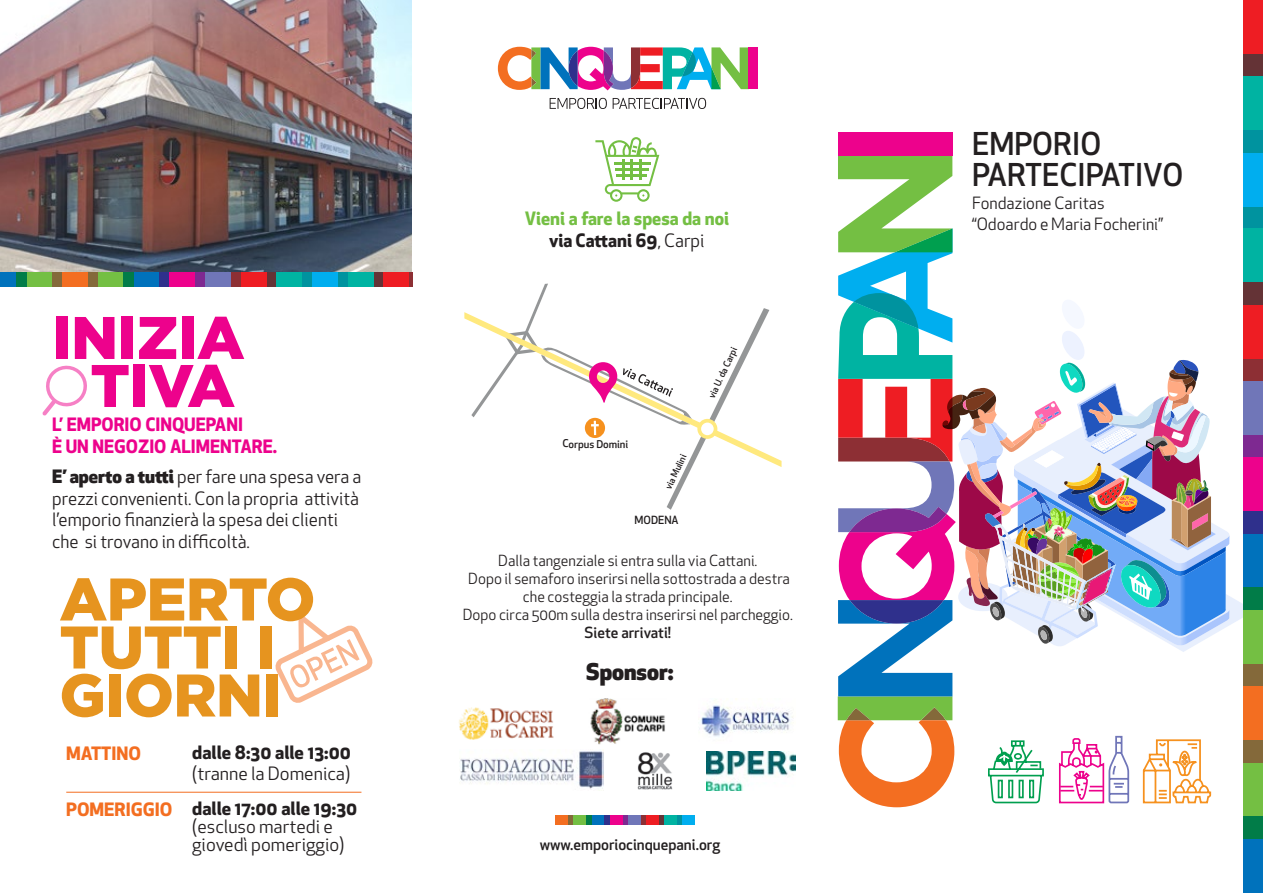
<style>
.page{position:relative;width:1263px;height:893px;background:#fff}
.page>*{position:absolute;margin:0;border:0;box-sizing:border-box;transform-origin:0 0}
.t1{font:900 60px/48px "Gotham";letter-spacing:-.01em;color:#e6941f}
.t2{font:900 60px/48px "Gotham";letter-spacing:-.01em;color:#ed028c;text-align:center}
.t3{font:500 30.75px/30.8px "Apex New";color:#231f20}
.t4{font:800 22.5px "Apex New";color:#231f20}
.t5{font:18px/21.6px "Apex New";color:#231f20}
.t6{font:700 18px/21.6px "Apex New";color:#ed028c}
.t7{font:700 18px/21.6px "Apex New";color:#74bf43;text-align:center}
.t8{font:700 18px "Apex New";color:#231f20}
.t9{font:700 18px "Apex New";color:#f36e21}
.t10{font:16.5px/20.7px "Apex New";color:#231f20}
.t11{font:15px/18px "Apex New";color:#231f20;text-align:center}
.t12{font:500 15px "Apex New";color:#231f20}
.t13{font:500 10.95px "Apex New";color:#231f20}
.t14{font:500 10.65px "Apex New";color:#231f20}
.t15{font:500 9.15px "Apex New";color:#231f20}
.s1{font-weight:800}
.s2{color:#231f20}
.s3{font-weight:400;color:#231f20}
</style>
<div class="page">
<img style="left:0;top:0;width:412px;height:272px">
<svg style="left:42px;top:365px;width:45px;height:51px"></svg>
<svg style="left:275px;top:614px;width:98px;height:89px"></svg>
<svg style="left:1229px;top:382px;width:15px;height:270px"></svg>
<svg style="left:471px;top:284px;width:298px;height:226px"></svg>
<img style="left:590px;top:699px;width:75px;height:46px">
<img style="left:701px;top:705px;width:92px;height:32px">
<img style="left:459px;top:707px;width:95px;height:33px">
<img style="left:460px;top:751px;width:143px;height:38px">
<img style="left:637px;top:752px;width:36px;height:38px">
<div style="left:838px;top:132px;width:114px;height:24px;background:#ed028c"></div>
<svg style="left:595px;top:137px;width:64px;height:65px"></svg>
<svg style="left:550px;top:98px;width:57px;height:11px"></svg>
<svg style="left:613px;top:98px;width:93px;height:11px"></svg>
<div style="left:749px;top:47px;width:9px;height:42px;background:#ed028c"></div>
<svg style="left:498px;top:47px;width:251px;height:43px"></svg>
<div style="left:302px;top:272px;width:10px;height:14px;background:#00939f"></div>
<div style="left:266px;top:272px;width:11px;height:14px;background:#643336"></div>
<div style="left:230px;top:272px;width:11px;height:14px;background:#8d2f34"></div>
<div style="left:195px;top:272px;width:10px;height:14px;background:#7e2991"></div>
<div style="left:159px;top:272px;width:10px;height:14px;background:#2f308c"></div>
<div style="left:88px;top:272px;width:10px;height:14px;background:#84693a"></div>
<div style="left:277px;top:272px;width:25px;height:14px;background:#00b3a2"></div>
<div style="left:241px;top:272px;width:25px;height:14px;background:#ee1d23"></div>
<div style="left:205px;top:272px;width:25px;height:14px;background:#7076b8"></div>
<div style="left:169px;top:272px;width:26px;height:14px;background:#ed028c"></div>
<div style="left:134px;top:272px;width:25px;height:14px;background:#0072bc"></div>
<div style="left:98px;top:272px;width:25px;height:14px;background:#74bf43"></div>
<div style="left:62px;top:272px;width:26px;height:14px;background:#f36e21"></div>
<div style="left:123px;top:272px;width:11px;height:14px;background:#017c48"></div>
<div style="left:52px;top:272px;width:10px;height:14px;background:#84693a"></div>
<div style="left:0;top:272px;width:16px;height:14px;background:#0072bc"></div>
<div style="left:27px;top:272px;width:25px;height:14px;background:#74bf43"></div>
<div style="left:16px;top:272px;width:11px;height:14px;background:#017c48"></div>
<div style="left:337px;top:272px;width:11px;height:14px;background:#00939f"></div>
<div style="left:373px;top:272px;width:11px;height:14px;background:#643336"></div>
<hr style="left:409px;top:272px;width:3px;height:14px;background:#8d2f34">
<div style="left:312px;top:272px;width:25px;height:14px;background:#00aeef"></div>
<div style="left:348px;top:272px;width:25px;height:14px;background:#00b3a2"></div>
<div style="left:384px;top:272px;width:25px;height:14px;background:#ee1d23"></div>
<div style="left:1244px;top:206px;width:19px;height:22px;background:#00939f"></div>
<div style="left:1244px;top:282px;width:19px;height:23px;background:#643336"></div>
<div style="left:1244px;top:359px;width:19px;height:22px;background:#8d2f34"></div>
<div style="left:1244px;top:435px;width:19px;height:22px;background:#7e2991"></div>
<div style="left:1244px;top:511px;width:19px;height:23px;background:#2f308c"></div>
<div style="left:1244px;top:664px;width:19px;height:22px;background:#84693a"></div>
<div style="left:1244px;top:228px;width:19px;height:54px;background:#00b3a2"></div>
<div style="left:1244px;top:305px;width:19px;height:54px;background:#ee1d23"></div>
<div style="left:1244px;top:381px;width:19px;height:54px;background:#7076b8"></div>
<div style="left:1244px;top:457px;width:19px;height:54px;background:#ed028c"></div>
<div style="left:1244px;top:534px;width:19px;height:53px;background:#0072bc"></div>
<div style="left:1244px;top:610px;width:19px;height:54px;background:#74bf43"></div>
<div style="left:1244px;top:587px;width:19px;height:23px;background:#017c48"></div>
<div style="left:1244px;top:740px;width:19px;height:23px;background:#84693a"></div>
<div style="left:1244px;top:839px;width:19px;height:54px;background:#0072bc"></div>
<div style="left:1244px;top:763px;width:19px;height:53px;background:#74bf43"></div>
<div style="left:1244px;top:686px;width:19px;height:54px;background:#f36e21"></div>
<div style="left:1244px;top:816px;width:19px;height:23px;background:#017c48"></div>
<div style="left:1244px;top:130px;width:19px;height:23px;background:#00939f"></div>
<div style="left:1244px;top:54px;width:19px;height:22px;background:#643336"></div>
<div style="left:1244px;top:153px;width:19px;height:53px;background:#00aeef"></div>
<div style="left:1244px;top:76px;width:19px;height:54px;background:#00b3a2"></div>
<div style="left:1244px;top:0;width:19px;height:54px;background:#ee1d23"></div>
<img style="left:707px;top:752px;width:88px;height:39px">
<svg style="left:838px;top:156px;width:391px;height:651px"></svg>
<hr style="left:66px;top:792px;width:295px;height:1px;background:#f36e21">
<div style="left:677px;top:815px;width:5px;height:10px;background:#00939f"></div>
<div style="left:659px;top:815px;width:5px;height:10px;background:#643336"></div>
<div style="left:640px;top:815px;width:6px;height:10px;background:#8d2f34"></div>
<div style="left:622px;top:815px;width:6px;height:10px;background:#7e2991"></div>
<div style="left:604px;top:815px;width:6px;height:10px;background:#2f308c"></div>
<div style="left:568px;top:815px;width:5px;height:10px;background:#84693a"></div>
<div style="left:682px;top:815px;width:13px;height:10px;background:#00aeef"></div>
<div style="left:664px;top:815px;width:13px;height:10px;background:#00b3a2"></div>
<div style="left:646px;top:815px;width:13px;height:10px;background:#ee1d23"></div>
<div style="left:628px;top:815px;width:12px;height:10px;background:#7076b8"></div>
<div style="left:610px;top:815px;width:12px;height:10px;background:#ed028c"></div>
<div style="left:591px;top:815px;width:13px;height:10px;background:#0072bc"></div>
<div style="left:573px;top:815px;width:13px;height:10px;background:#74bf43"></div>
<div style="left:555px;top:815px;width:13px;height:10px;background:#f36e21"></div>
<div style="left:586px;top:815px;width:5px;height:10px;background:#017c48"></div>
<h1 class="t2" style="left:52px;top:312px;width:194px">INIZIA<br>TIVA</h1>
<p class="t6" style="left:52px;top:413px;width:227px">L’ EMPORIO CINQUEPANI<br>È UN NEGOZIO ALIMENTARE.</p>
<p class="t5" style="left:52px;top:466px;width:311px"><span class="s1">E’ aperto a tutti</span> per fare una spesa vera a prezzi convenienti. Con la propria attività l’emporio finanzierà la spesa dei clienti che si trovano in difficoltà.</p>
<h1 class="t1" style="left:60px;top:574px;width:257px">APERTO<br>TUTTI I<br>GIORNI</h1>
<p class="t9" style="left:66px;top:740px;width:76px">MATTINO</p>
<p class="t9" style="left:66px;top:797px;width:108px">POMERIGGIO</p>
<p class="t8" style="left:192px;top:739px;width:160px">dalle 8:30 alle 13:00</p>
<p class="t5" style="left:192px;top:763px;width:160px">(tranne la Domenica)</p>
<p class="t8" style="left:192px;top:795px;width:167px">dalle 17:00 alle 19:30</p>
<p class="t5" style="left:192px;top:817px;width:154px;line-height:18px">(escluso martedi e giovedì pomeriggio)</p>
<p class="t7" style="left:525px;top:207px;width:206px">Vieni a fare la spesa da noi <span class="s2">via Cattani 69</span><span class="s3">, Carpi</span></p>
<p class="t14" style="left:563px;top:436px;width:67px;rotate:1deg">Corpus Domini</p>
<p class="t15" style="left:662px;top:486px;width:39px;rotate:-65deg">via Mulini</p>
<p class="t13" style="left:634px;top:513px;width:46px">MODENA</p>
<p class="t15" style="left:705px;top:395px;width:57px;rotate:-65deg">via U. da Carpi</p>
<p class="t11" style="left:463px;top:551px;width:332px">Dalla tangenziale si entra sulla via Cattani.<br>Dopo il semaforo inserirsi nella sottostrada a destra che costeggia la strada principale.<br>Dopo circa 500m sulla destra inserirsi nel parcheggio.</p>
<p class="t12" style="left:585px;top:622px;width:88px">Siete arrivati!</p>
<p class="t4" style="left:586px;top:656px;width:89px">Sponsor:</p>
<p class="t12" style="left:540px;top:835px;width:182px">www.emporiocinquepani.org</p>
<h2 class="t3" style="left:972px;top:128px;width:213px">EMPORIO<br>PARTECIPATIVO</h2>
<p class="t10" style="left:972px;top:193px;width:193px">Fondazione Caritas “Odoardo e Maria Focherini”</p>
</div>
